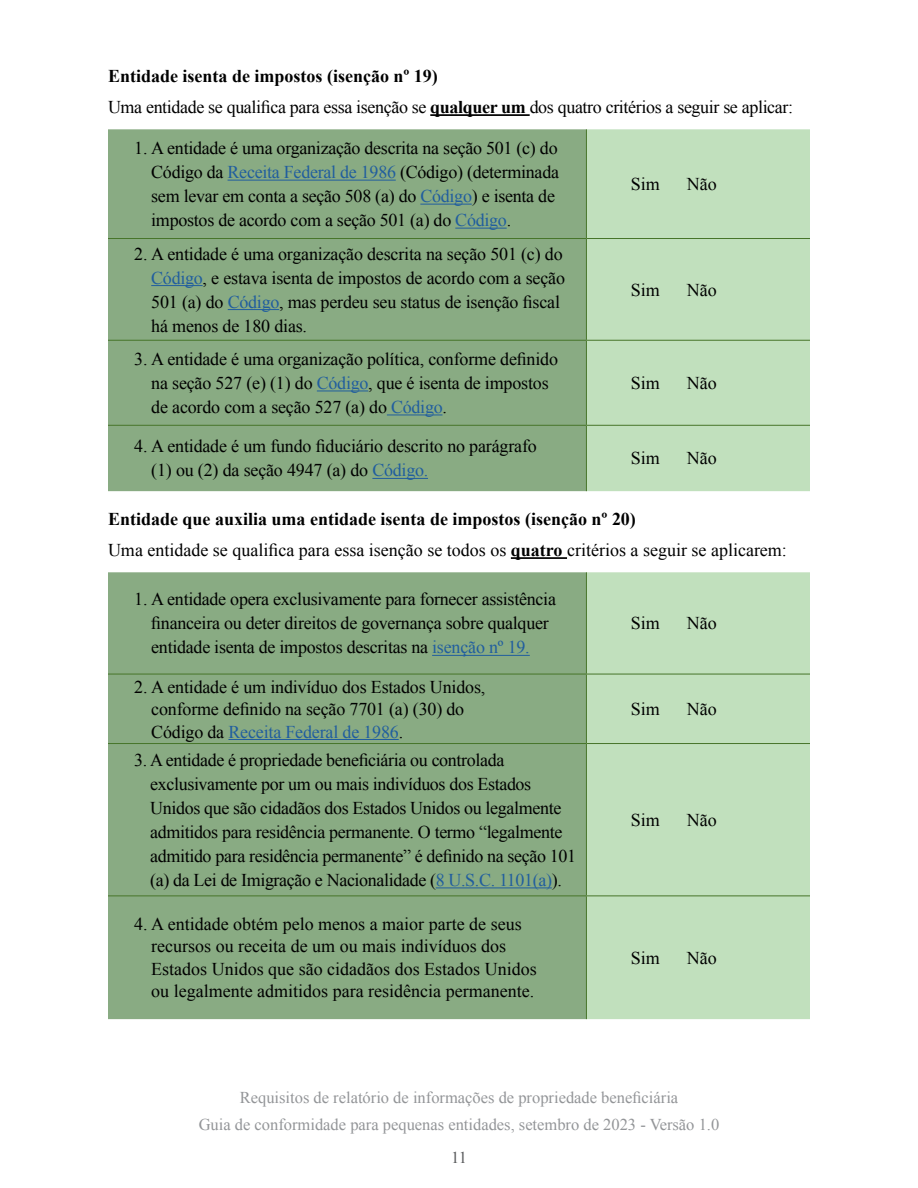
<style>
.page{position:relative;width:918px;height:1188px;background:#fff}
.page>*{position:absolute;margin:0;border:0;box-sizing:border-box;transform-origin:0 0}
.Call_Out_Box{font:18px/24px "Times New Roman";letter-spacing:-.015em;color:#000}
.Body_Text{font:18px "Times New Roman";letter-spacing:-.01em;color:#000}
.Body_Text-2{font:700 18px "Times New Roman";color:#000}
.t1{font:16.5px/27px "Times New Roman";color:#939598;text-align:center}
.t2{font:16.5px "Times New Roman";color:#58595b}
.s1{font-weight:700}
.s2{color:#215e9e}
</style>
<div class="page">
<hr style="left:430px;top:114px;width:100px;height:2px;background:#000">
<hr style="left:511px;top:557px;width:56px;height:2px;background:#000">
<div style="left:108px;top:129px;width:478px;height:362px;background:#89ab83"></div>
<div style="left:587px;top:129px;width:223px;height:362px;background:#c1e0bd"></div>
<hr style="left:586px;top:129px;width:1px;height:109px;background:#47752a">
<hr style="left:108px;top:238px;width:478px;height:1px;background:#47752a">
<hr style="left:586px;top:238px;width:224px;height:1px;background:#47752a">
<hr style="left:586px;top:239px;width:1px;height:101px;background:#47752a">
<hr style="left:108px;top:340px;width:478px;height:1px;background:#47752a">
<hr style="left:586px;top:340px;width:224px;height:1px;background:#47752a">
<hr style="left:586px;top:341px;width:1px;height:84px;background:#47752a">
<hr style="left:108px;top:425px;width:478px;height:1px;background:#47752a">
<hr style="left:586px;top:425px;width:224px;height:1px;background:#47752a">
<hr style="left:586px;top:426px;width:1px;height:65px;background:#47752a">
<hr style="left:228px;top:180px;width:168px;height:1px;background:#215e9e">
<hr style="left:420px;top:204px;width:52px;height:1px;background:#215e9e">
<hr style="left:455px;top:228px;width:52px;height:1px;background:#215e9e">
<hr style="left:151px;top:285px;width:52px;height:1px;background:#215e9e">
<hr style="left:228px;top:309px;width:51px;height:1px;background:#215e9e">
<hr style="left:317px;top:391px;width:51px;height:1px;background:#215e9e">
<hr style="left:387px;top:415px;width:56px;height:1px;background:#215e9e">
<hr style="left:372px;top:478px;width:56px;height:1px;background:#215e9e">
<div style="left:108px;top:572px;width:478px;height:447px;background:#89ab83"></div>
<div style="left:587px;top:572px;width:223px;height:447px;background:#c1e0bd"></div>
<hr style="left:586px;top:572px;width:1px;height:102px;background:#47752a">
<hr style="left:108px;top:674px;width:478px;height:1px;background:#47752a">
<hr style="left:586px;top:674px;width:224px;height:1px;background:#47752a">
<hr style="left:586px;top:674px;width:1px;height:69px;background:#47752a">
<hr style="left:108px;top:743px;width:478px;height:1px;background:#47752a">
<hr style="left:586px;top:743px;width:224px;height:1px;background:#47752a">
<hr style="left:586px;top:744px;width:1px;height:152px;background:#47752a">
<hr style="left:108px;top:896px;width:478px;height:1px;background:#47752a">
<hr style="left:586px;top:896px;width:224px;height:1px;background:#47752a">
<hr style="left:586px;top:896px;width:1px;height:123px;background:#47752a">
<hr style="left:432px;top:655px;width:98px;height:1px;background:#215e9e">
<hr style="left:228px;top:739px;width:171px;height:1px;background:#215e9e">
<hr style="left:436px;top:887px;width:116px;height:1px;background:#215e9e">
<p class="Body_Text-2" style="left:108px;top:64px;width:331px">Entidade isenta de impostos (isenção nº 19)</p>
<p class="Body_Text" style="left:108px;top:95px;width:687px">Uma entidade se qualifica para essa isenção se <span class="s1">qualquer um</span> dos quatro critérios a seguir se aplicar:</p>
<p class="Call_Out_Box" style="left:151px;top:136px;width:409px;text-indent:-17px">1. A entidade é uma organização descrita na seção 501 (c) do Código da <span class="s2">Receita Federal de 1986</span> (Código) (determinada sem levar em conta a seção 508 (a) do <span class="s2">Código</span>) e isenta de impostos de acordo com a seção 501 (a) do <span class="s2">Código</span>.</p>
<p class="Call_Out_Box" style="left:631px;top:172px;width:31px">Sim</p>
<p class="Call_Out_Box" style="left:687px;top:172px;width:31px">Não</p>
<p class="Call_Out_Box" style="left:151px;top:241px;width:415px;text-indent:-17px">2. A entidade é uma organização descrita na seção 501 (c) do <span class="s2">Código</span>, e estava isenta de impostos de acordo com a seção 501 (a) do <span class="s2">Código</span>, mas perdeu seu status de isenção fiscal há menos de 180 dias.</p>
<p class="Call_Out_Box" style="left:151px;top:347px;width:408px;text-indent:-17px">3. A entidade é uma organização política, conforme definido na seção 527 (e) (1) do <span class="s2">Código</span>, que é isenta de impostos de acordo com a seção 527 (a) do <span class="s2">Código</span>.</p>
<p class="Call_Out_Box" style="left:151px;top:434px;width:387px;text-indent:-17px">4. A entidade é um fundo fiduciário descrito no parágrafo (1) ou (2) da seção 4947 (a) do <span class="s2">Código.</span></p>
<p class="Call_Out_Box" style="left:631px;top:277px;width:31px">Sim</p>
<p class="Call_Out_Box" style="left:687px;top:277px;width:31px">Não</p>
<p class="Call_Out_Box" style="left:631px;top:371px;width:31px">Sim</p>
<p class="Call_Out_Box" style="left:687px;top:371px;width:31px">Não</p>
<p class="Call_Out_Box" style="left:631px;top:446px;width:31px">Sim</p>
<p class="Call_Out_Box" style="left:687px;top:446px;width:31px">Não</p>
<p class="Body_Text-2" style="left:108px;top:507px;width:529px">Entidade que auxilia uma entidade isenta de impostos (isenção nº 20)</p>
<p class="Body_Text" style="left:108px;top:538px;width:680px">Uma entidade se qualifica para essa isenção se todos os <span class="s1">quatro</span> critérios a seguir se aplicarem:</p>
<p class="Call_Out_Box" style="left:134px;top:587px;width:423px;text-align:center">1. A entidade opera exclusivamente para fornecer assistência financeira ou deter direitos de governança sobre qualquer entidade isenta de impostos descritas na <span class="s2">isenção nº 19.</span></p>
<p class="Call_Out_Box" style="left:631px;top:611px;width:31px">Sim</p>
<p class="Call_Out_Box" style="left:687px;top:611px;width:31px">Não</p>
<p class="Call_Out_Box" style="left:151px;top:675px;width:336px;line-height:22.5px;text-indent:-17px">2. A entidade é um indivíduo dos Estados Unidos, conforme definido na seção 7701 (a) (30) do<br>Código da <span class="s2">Receita Federal de 1986</span>.</p>
<p class="Call_Out_Box" style="left:150px;top:748px;width:428px;text-indent:-16px">3. A entidade é propriedade beneficiária ou controlada exclusivamente por um ou mais indivíduos dos Estados Unidos que são cidadãos dos Estados Unidos ou legalmente admitidos para residência permanente. O termo “legalmente admitido para residência permanente” é definido na seção 101 (a) da Lei de Imigração e Nacionalidade (<span class="s2">8 U.S.C. 1101(a)</span>).</p>
<p class="Call_Out_Box" style="left:151px;top:912px;width:387px;line-height:22.5px;text-indent:-17px">4. A entidade obtém pelo menos a maior parte de seus recursos ou receita de um ou mais indivíduos dos Estados Unidos que são cidadãos dos Estados Unidos ou legalmente admitidos para residência permanente.</p>
<p class="Call_Out_Box" style="left:631px;top:697px;width:31px">Sim</p>
<p class="Call_Out_Box" style="left:687px;top:697px;width:31px">Não</p>
<p class="Call_Out_Box" style="left:631px;top:808px;width:31px">Sim</p>
<p class="Call_Out_Box" style="left:687px;top:808px;width:31px">Não</p>
<p class="Call_Out_Box" style="left:631px;top:945px;width:31px">Sim</p>
<p class="Call_Out_Box" style="left:687px;top:945px;width:31px">Não</p>
<p class="t1" style="left:199px;top:1084px;width:522px">Requisitos de relatório de informações de propriedade beneficiária<br>Guia de conformidade para pequenas entidades, setembro de 2023 - Versão 1.0</p>
<p class="t2" style="left:451px;top:1147px;width:17px">11</p>
</div>
